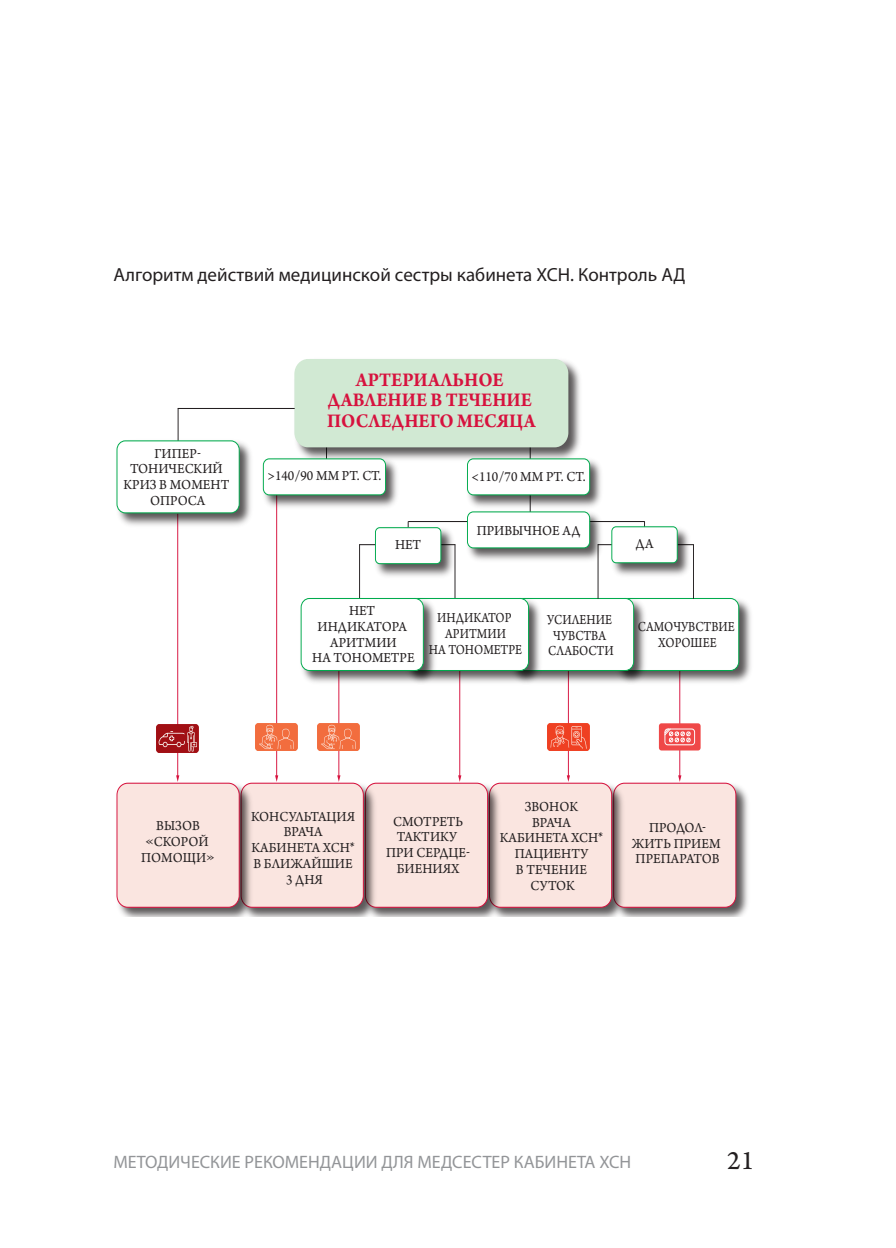
<style>
.page{position:relative;width:896px;height:1248px;background:#fff}
.page>*{position:absolute;margin:0;border:0;box-sizing:border-box;transform-origin:0 0}
.t1{font:28px "Arno Pro Sm Text";color:#231f20}
.t2{font:700 20.6px/20.6px "Arno Pro";color:#d7123e;text-align:center;scale:.92 1}
.t3{font:19px "Myriad Pro";color:#231f20}
.t4{font:18px "Myriad Pro";color:#939598}
.t5{font:14.4px/15.6px "Arno Pro Sm Text";color:#231f20;text-align:center;scale:.92 1}
.t6{font:14.4px/15.6px "Arno Pro Sm Text";color:#231f20;text-align:center;scale:.84 1}
</style>
<div class="page">
<hr style="left:679px;top:670px;width:1px;height:106px;background:#d7123e">
<svg style="left:678px;top:775px;width:3px;height:4px"></svg>
<hr style="left:178px;top:408px;width:1px;height:33px;background:#231f20">
<img style="left:296px;top:359px;width:284px;height:101px">
<div style="left:294px;top:359px;width:274px;height:88px;background:#d1e9d3;border-radius:14px"></div>
<img style="left:628px;top:779px;width:120px;height:137px">
<div style="left:614px;top:783px;width:122px;height:124px;background:#fae5e0;border-radius:11px"></div>
<div style="left:613px;top:782px;width:123px;height:125px;border:1px solid #d7123e;border-radius:11px"></div>
<img style="left:504px;top:781px;width:124px;height:135px">
<div style="left:489px;top:783px;width:123px;height:124px;background:#fae5e0;border-radius:11px"></div>
<div style="left:489px;top:782px;width:123px;height:125px;border:1px solid #d7123e;border-radius:11px"></div>
<img style="left:379px;top:781px;width:125px;height:135px">
<div style="left:365px;top:783px;width:122px;height:124px;background:#fae5e0;border-radius:11px"></div>
<div style="left:365px;top:782px;width:123px;height:125px;border:1px solid #d7123e;border-radius:11px"></div>
<img style="left:255px;top:781px;width:124px;height:135px">
<div style="left:241px;top:783px;width:122px;height:124px;background:#fae5e0;border-radius:11px"></div>
<div style="left:241px;top:782px;width:123px;height:125px;border:1px solid #d7123e;border-radius:11px"></div>
<img style="left:116px;top:781px;width:139px;height:135px">
<div style="left:117px;top:783px;width:122px;height:124px;background:#fae5e0;border-radius:11px"></div>
<div style="left:117px;top:782px;width:122px;height:125px;border:1px solid #d7123e;border-radius:11px"></div>
<hr style="left:177px;top:514px;width:1px;height:262px;background:#d7123e">
<svg style="left:176px;top:775px;width:3px;height:6px"></svg>
<hr style="left:276px;top:495px;width:1px;height:281px;background:#d7123e">
<svg style="left:275px;top:775px;width:3px;height:6px"></svg>
<hr style="left:338px;top:670px;width:1px;height:106px;background:#d7123e">
<svg style="left:337px;top:775px;width:3px;height:6px"></svg>
<hr style="left:459px;top:670px;width:1px;height:106px;background:#d7123e">
<svg style="left:458px;top:775px;width:3px;height:6px"></svg>
<hr style="left:568px;top:670px;width:1px;height:106px;background:#d7123e">
<svg style="left:567px;top:775px;width:3px;height:6px"></svg>
<hr style="left:178px;top:408px;width:116px;height:1px;background:#231f20">
<hr style="left:359px;top:544px;width:96px;height:1px;background:#231f20">
<img style="left:650px;top:598px;width:101px;height:90px">
<div style="left:616px;top:598px;width:123px;height:72px;background:#fff;border-radius:9px"></div>
<div style="left:616px;top:598px;width:123px;height:72px;border:1px solid #00ab4d;border-radius:9px"></div>
<img style="left:544px;top:594px;width:106px;height:94px">
<div style="left:511px;top:598px;width:122px;height:72px;background:#fff;border-radius:9px"></div>
<div style="left:511px;top:598px;width:123px;height:72px;border:1px solid #00ab4d;border-radius:9px"></div>
<img style="left:116px;top:437px;width:135px;height:93px">
<div style="left:117px;top:441px;width:122px;height:72px;background:#fff;border-radius:9px"></div>
<div style="left:117px;top:440px;width:122px;height:73px;border:1px solid #00ab4d;border-radius:9px"></div>
<img style="left:262px;top:455px;width:140px;height:57px">
<div style="left:263px;top:459px;width:122px;height:36px;background:#fff;border-radius:6px"></div>
<div style="left:263px;top:458px;width:123px;height:37px;border:1px solid #00ab4d;border-radius:6px"></div>
<img style="left:464px;top:455px;width:137px;height:53px">
<div style="left:467px;top:459px;width:123px;height:36px;background:#fff;border-radius:6px"></div>
<div style="left:467px;top:458px;width:123px;height:37px;border:1px solid #00ab4d;border-radius:6px"></div>
<hr style="left:359px;top:544px;width:1px;height:54px;background:#231f20">
<hr style="left:455px;top:544px;width:1px;height:54px;background:#231f20">
<hr style="left:598px;top:544px;width:95px;height:1px;background:#231f20">
<hr style="left:598px;top:544px;width:1px;height:54px;background:#231f20">
<hr style="left:693px;top:544px;width:1px;height:54px;background:#231f20">
<img style="left:439px;top:594px;width:105px;height:94px">
<div style="left:406px;top:598px;width:122px;height:72px;background:#fff;border-radius:9px"></div>
<div style="left:406px;top:598px;width:123px;height:72px;border:1px solid #00ab4d;border-radius:9px"></div>
<img style="left:300px;top:594px;width:139px;height:94px">
<div style="left:301px;top:598px;width:122px;height:72px;background:#fff;border-radius:9px"></div>
<div style="left:301px;top:598px;width:123px;height:72px;border:1px solid #00ab4d;border-radius:9px"></div>
<hr style="left:408px;top:521px;width:236px;height:1px;background:#231f20">
<img style="left:464px;top:508px;width:142px;height:57px">
<div style="left:467px;top:512px;width:123px;height:36px;background:#fff;border-radius:6px"></div>
<div style="left:467px;top:511px;width:123px;height:37px;border:1px solid #00ab4d;border-radius:6px"></div>
<img style="left:372px;top:524px;width:84px;height:57px">
<div style="left:375px;top:527px;width:66px;height:36px;background:#fff;border-radius:4px"></div>
<div style="left:375px;top:527px;width:66px;height:37px;border:1px solid #00ab4d;border-radius:4px"></div>
<img style="left:608px;top:523px;width:85px;height:53px">
<div style="left:612px;top:526px;width:65px;height:36px;background:#fff;border-radius:4px"></div>
<div style="left:611px;top:526px;width:66px;height:37px;border:1px solid #00ab4d;border-radius:4px"></div>
<img style="left:547px;top:723px;width:42px;height:27px">
<img style="left:256px;top:723px;width:42px;height:27px">
<img style="left:318px;top:723px;width:42px;height:27px">
<img style="left:157px;top:724px;width:42px;height:28px">
<div style="left:659px;top:723px;width:41px;height:27px;background:#ef4848;border-radius:3px"></div>
<div style="left:664px;top:728px;width:31px;height:17px;border:1px solid #fff;border-radius:3px"></div>
<svg style="left:664px;top:728px;width:26px;height:15px"></svg>
<h3 class="t3" style="left:113px;top:263px;width:573px">Алгоритм действий медицинской сестры кабинета ХСН. Контроль АД</h3>
<p class="t5" style="left:123px;top:446px;width:117px">ГИПЕР-<br>ТОНИЧЕСКИЙ<br>КРИЗ В МОМЕНТ<br>ОПРОСА</p>
<h2 class="t2" style="left:327px;top:370px;width:228px">АРТЕРИАЛЬНОЕ<br>ДАВЛЕНИЕ В ТЕЧЕНИЕ<br>ПОСЛЕДНЕГО МЕСЯЦА</h2>
<p class="t5" style="left:267px;top:469px;width:126px">&gt;140/90 ММ РТ. СТ.</p>
<p class="t5" style="left:471px;top:469px;width:126px">&lt;110/70 ММ РТ. СТ.</p>
<p class="t5" style="left:477px;top:523px;width:114px">ПРИВЫЧНОЕ АД</p>
<p class="t5" style="left:395px;top:538px;width:30px">НЕТ</p>
<p class="t5" style="left:635px;top:537px;width:21px">ДА</p>
<p class="t5" style="left:312px;top:603px;width:113px">НЕТ<br>ИНДИКАТОРА<br>АРИТМИИ<br>НА ТОНОМЕТРЕ</p>
<p class="t6" style="left:429px;top:610px;width:113px">ИНДИКАТОР<br>АРИТМИИ<br>НА ТОНОМЕТРЕ</p>
<p class="t6" style="left:547px;top:612px;width:80px">УСИЛЕНИЕ<br>ЧУВСТВА<br>СЛАБОСТИ</p>
<p class="t6" style="left:638px;top:619px;width:117px">САМОЧУВСТВИЕ<br>ХОРОШЕЕ</p>
<p class="t5" style="left:141px;top:818px;width:82px">ВЫЗОВ «СКОРОЙ<br>ПОМОЩИ»</p>
<p class="t5" style="left:251px;top:809px;width:114px">КОНСУЛЬТАЦИЯ<br>ВРАЧА<br>КАБИНЕТА ХСН*<br>В БЛИЖАЙШИЕ<br>3 ДНЯ</p>
<p class="t5" style="left:386px;top:814px;width:93px">СМОТРЕТЬ<br>ТАКТИКУ<br>ПРИ СЕРДЦЕ-<br>БИЕНИЯХ</p>
<p class="t5" style="left:500px;top:799px;width:114px">ЗВОНОК<br>ВРАЧА<br>КАБИНЕТА ХСН*<br>ПАЦИЕНТУ<br>В ТЕЧЕНИЕ<br>СУТОК</p>
<p class="t5" style="left:632px;top:820px;width:98px">ПРОДОЛ-<br>ЖИТЬ ПРИЕМ<br>ПРЕПАРАТОВ</p>
<p class="t4" style="left:113px;top:1150px;width:519px">МЕТОДИЧЕСКИЕ РЕКОМЕНДАЦИИ ДЛЯ МЕДСЕСТЕР КАБИНЕТА ХСН</p>
<h1 class="t1" style="left:727px;top:1144px;width:29px">21</h1>
</div>
